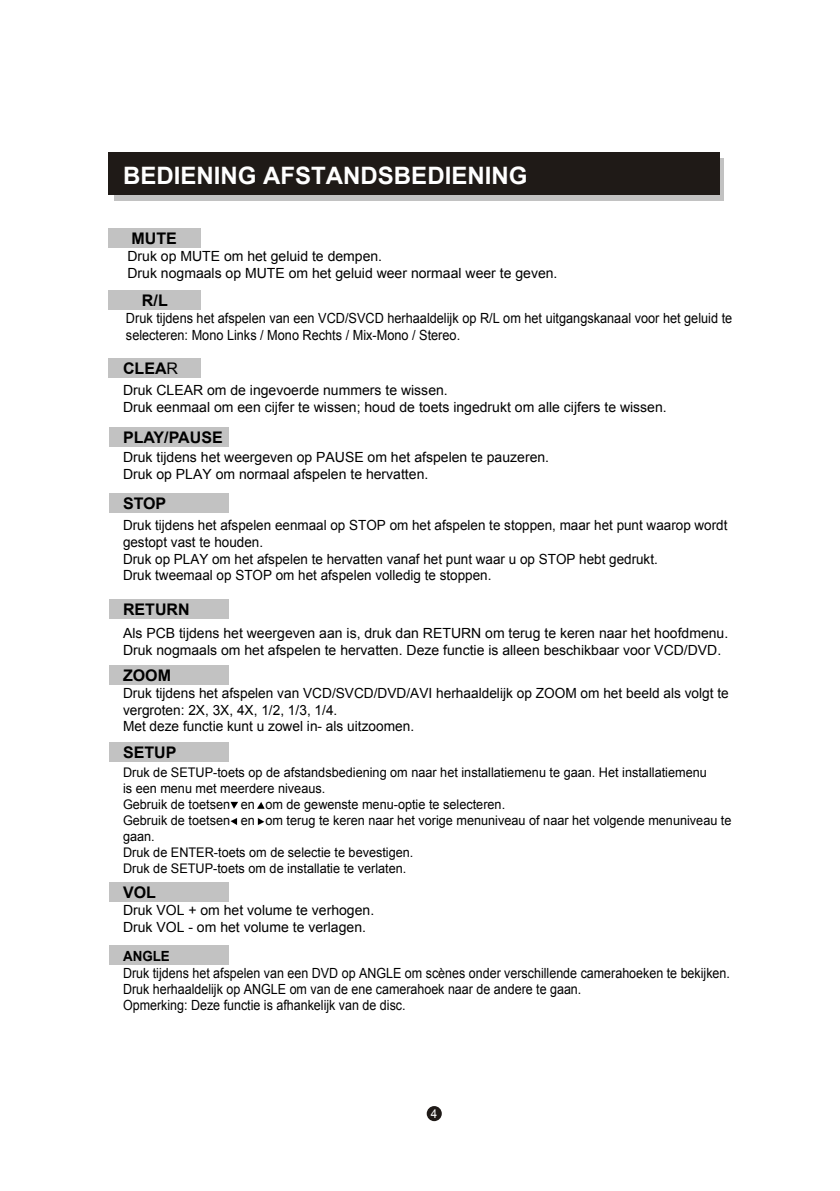
<style>
.page{position:relative;width:840px;height:1191px;background:#fff}
.page>*{position:absolute;margin:0;border:0;box-sizing:border-box;transform-origin:0 0}
.t1{font:700 24px "Arial";color:#fff}
.t2{font:700 16px "Arial";color:#000}
.t3{font:14px/16.8px "Arial";color:#000}
.t4{font:14px/16.8px "Arial";color:#000;scale:.96 1}
.t5{font:14px/16px "Arial";color:#000;scale:.89 1}
.t6{font:14px/16.8px "Arial";color:#000;scale:.91 1}
.t7{font:700 14px "Arial";color:#000;scale:.96 1}
.t8{font:13.2px/15.8px "Arial";color:#000;scale:.96 1}
.t9{font:12.4px "Arial";color:#fff;scale:.93 1}
.s1{font-weight:400}
</style>
<div class="page">
<div style="left:426px;top:1106px;width:15px;height:15px;background:#1f1a17;border-radius:50%"></div>
<div style="left:114px;top:158px;width:610px;height:43px;background:#c2c2c2"></div>
<div style="left:109px;top:152px;width:610px;height:43px;background:#1f1a17"></div>
<div style="left:109px;top:228px;width:92px;height:19px;background:#c2c2c2"></div>
<div style="left:109px;top:290px;width:92px;height:19px;background:#c2c2c2"></div>
<div style="left:109px;top:358px;width:92px;height:19px;background:#c2c2c2"></div>
<div style="left:109px;top:427px;width:119px;height:19px;background:#c2c2c2"></div>
<div style="left:109px;top:493px;width:119px;height:19px;background:#c2c2c2"></div>
<div style="left:109px;top:599px;width:119px;height:19px;background:#c2c2c2"></div>
<div style="left:109px;top:665px;width:119px;height:19px;background:#c2c2c2"></div>
<div style="left:109px;top:742px;width:119px;height:19px;background:#c2c2c2"></div>
<svg style="left:257px;top:802px;width:7px;height:6px"></svg>
<svg style="left:230px;top:802px;width:8px;height:6px"></svg>
<svg style="left:230px;top:818px;width:7px;height:7px"></svg>
<svg style="left:258px;top:818px;width:6px;height:7px"></svg>
<div style="left:109px;top:882px;width:119px;height:20px;background:#c2c2c2"></div>
<div style="left:109px;top:945px;width:119px;height:19px;background:#c2c2c2"></div>
<h1 class="t1" style="left:123px;top:160px;width:406px">BEDIENING AFSTANDSBEDIENING</h1>
<p class="t2" style="left:131px;top:228px;width:47px">MUTE</p>
<p class="t3" style="left:127px;top:248px;width:431px">Druk op MUTE om het geluid te dempen.<br>Druk nogmaals op MUTE om het geluid weer normaal weer te geven.</p>
<p class="t2" style="left:142px;top:290px;width:27px">R/L</p>
<p class="t6" style="left:126px;top:310px;width:667px">Druk tijdens het afspelen van een VCD/SVCD herhaaldelijk op R/L om het uitgangskanaal voor het geluid te selecteren: Mono Links / Mono Rechts / Mix-Mono / Stereo.</p>
<p class="t2" style="left:123px;top:358px;width:57px">CLEA<span class="s1">R</span></p>
<p class="t3" style="left:123px;top:382px;width:545px">Druk CLEAR om de ingevoerde nummers te wissen.<br>Druk eenmaal om een cijfer te wissen; houd de toets ingedrukt om alle cijfers te wissen.</p>
<p class="t2" style="left:123px;top:427px;width:101px">PLAY/PAUSE</p>
<p class="t3" style="left:123px;top:449px;width:427px">Druk tijdens het weergeven op PAUSE om het afspelen te pauzeren.<br>Druk op PLAY om normaal afspelen te hervatten.</p>
<p class="t2" style="left:123px;top:493px;width:45px">STOP</p>
<p class="t4" style="left:123px;top:517px;width:631px">Druk tijdens het afspelen eenmaal op STOP om het afspelen te stoppen, maar het punt waarop wordt gestopt vast te houden.<br>Druk op PLAY om het afspelen te hervatten vanaf het punt waar u op STOP hebt gedrukt.<br>Druk tweemaal op STOP om het afspelen volledig te stoppen.</p>
<p class="t2" style="left:123px;top:599px;width:68px">RETURN</p>
<p class="t3" style="left:123px;top:624px;width:606px">Als PCB tijdens het weergeven aan is, druk dan RETURN om terug te keren naar het hoofdmenu.<br>Druk nogmaals om het afspelen te hervatten. Deze functie is alleen beschikbaar voor VCD/DVD.</p>
<p class="t2" style="left:123px;top:665px;width:49px">ZOOM</p>
<p class="t3" style="left:123px;top:684px;width:607px">Druk tijdens het afspelen van VCD/SVCD/DVD/AVI herhaaldelijk op ZOOM om het beeld als volgt te vergroten: 2X, 3X, 4X, 1/2, 1/3, 1/4.<br>Met deze functie kunt u zowel in- als uitzoomen.</p>
<p class="t2" style="left:123px;top:742px;width:55px">SETUP</p>
<p class="t8" style="left:123px;top:765px;width:635px">Druk de SETUP-toets op de afstandsbediening om naar het installatiemenu te gaan. Het installatiemenu<br>is een menu met meerdere niveaus.<br>Gebruik de toetsen en om de gewenste menu-optie te selecteren.<br>Gebruik de toetsen en om terug te keren naar het vorige menuniveau of naar het volgende menuniveau te gaan.<br>Druk de ENTER-toets om de selectie te bevestigen.<br>Druk de SETUP-toets om de installatie te verlaten.</p>
<p class="t2" style="left:123px;top:882px;width:34px">VOL</p>
<p class="t3" style="left:123px;top:902px;width:252px">Druk VOL + om het volume te verhogen.<br>Druk VOL - om het volume te verlagen.</p>
<p class="t7" style="left:123px;top:947px;width:50px">ANGLE</p>
<p class="t5" style="left:123px;top:965px;width:683px">Druk tijdens het afspelen van een DVD op ANGLE om scènes onder verschillende camerahoeken te bekijken.<br>Druk herhaaldelijk op ANGLE om van de ene camerahoek naar de andere te gaan.<br>Opmerking: Deze functie is afhankelijk van de disc.</p>
<p class="t9" style="left:430px;top:1107px;width:8px">4</p>
</div>
